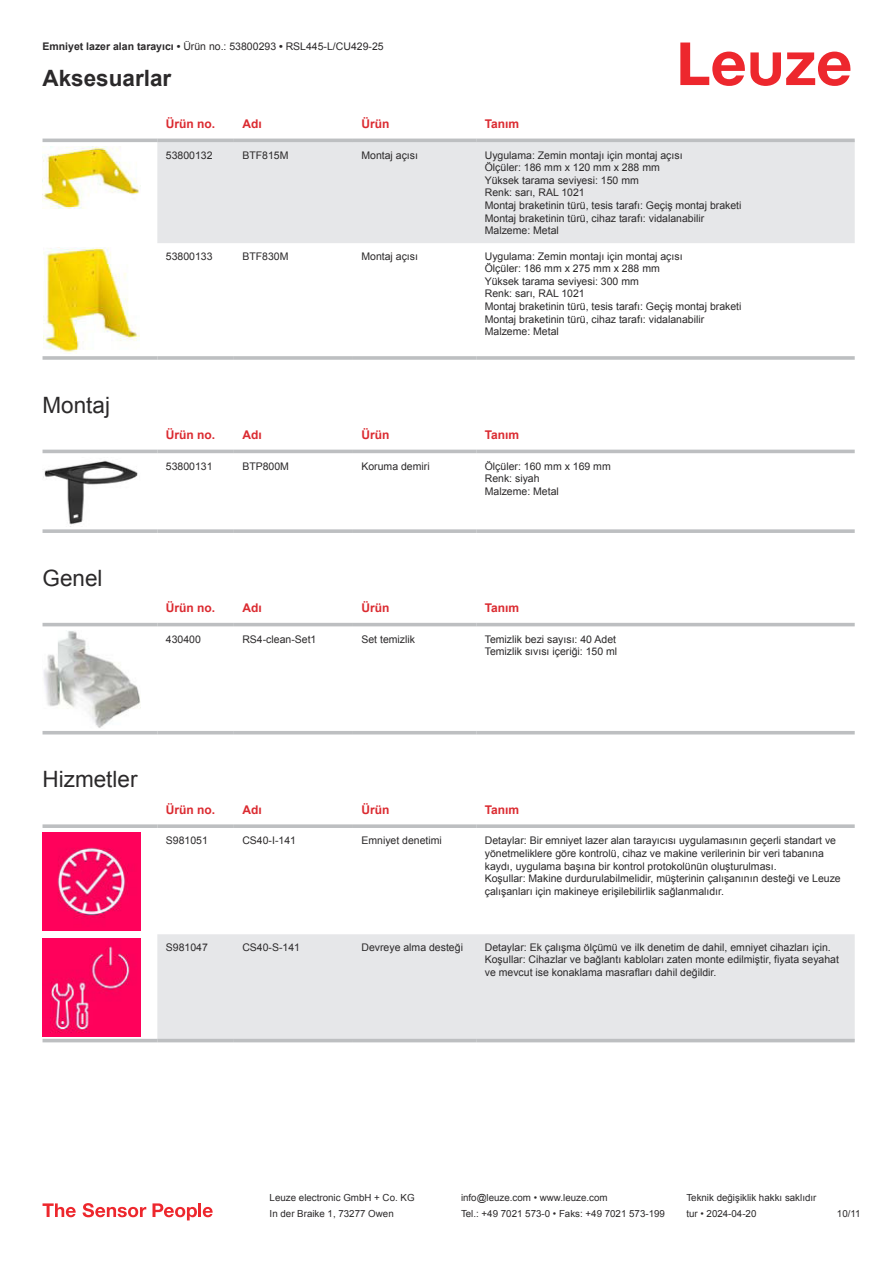
<style>
.page{position:relative;width:893px;height:1263px;background:#fff}
.page>*{position:absolute;margin:0;border:0;box-sizing:border-box;transform-origin:0 0}
.t1{font:22.5px "Arial";color:#2b292a}
.t2{font:700 22.5px "Arial";color:#2b292a}
.t3{font:700 12px "Arial";color:#db2a30}
.t4{font:10.5px/12.6px "Arial";color:#2b292a}
.t5{font:9.75px "Arial";color:#2b292a}
.s1{font-weight:700}
</style>
<div class="page">
<svg style="left:680px;top:43px;width:170px;height:43px"></svg>
<svg style="left:43px;top:138px;width:812px;height:49px"></svg>
<div style="left:157px;top:142px;width:698px;height:101px;background:#e6e7e9"></div>
<hr style="left:43px;top:139px;width:114px;height:3px;background:#bdbfc1">
<hr style="left:157px;top:139px;width:77px;height:3px;background:#bdbfc1">
<hr style="left:234px;top:139px;width:119px;height:3px;background:#bdbfc1">
<hr style="left:353px;top:139px;width:123px;height:3px;background:#bdbfc1">
<hr style="left:476px;top:139px;width:379px;height:3px;background:#bdbfc1">
<hr style="left:43px;top:356px;width:114px;height:4px;background:#bdbfc1">
<hr style="left:157px;top:356px;width:77px;height:4px;background:#c8cacb">
<hr style="left:234px;top:356px;width:119px;height:4px;background:#c3c5c6">
<hr style="left:353px;top:356px;width:123px;height:4px;background:#bdbfc1">
<hr style="left:476px;top:356px;width:379px;height:4px;background:#c8cacb">
<img style="left:43px;top:146px;width:97px;height:63px">
<img style="left:43px;top:247px;width:97px;height:107px">
<svg style="left:43px;top:449px;width:812px;height:5px;fill:#efefef"></svg>
<hr style="left:43px;top:450px;width:114px;height:3px;background:#bdbfc1">
<hr style="left:157px;top:450px;width:77px;height:3px;background:#bdbfc1">
<hr style="left:234px;top:450px;width:119px;height:3px;background:#bdbfc1">
<hr style="left:353px;top:450px;width:123px;height:3px;background:#bdbfc1">
<hr style="left:476px;top:450px;width:379px;height:3px;background:#bdbfc1">
<svg style="left:43px;top:529px;width:114px;height:4px"></svg>
<svg style="left:157px;top:529px;width:77px;height:4px"></svg>
<svg style="left:234px;top:529px;width:119px;height:4px"></svg>
<svg style="left:353px;top:529px;width:123px;height:4px"></svg>
<svg style="left:476px;top:529px;width:379px;height:4px;background:#c3c5c7"></svg>
<img style="left:43px;top:460px;width:95px;height:67px">
<svg style="left:43px;top:622px;width:812px;height:113px"></svg>
<hr style="left:43px;top:623px;width:114px;height:3px;background:#bdbfc1">
<hr style="left:157px;top:623px;width:77px;height:3px;background:#bdbfc1">
<hr style="left:234px;top:623px;width:119px;height:3px;background:#bdbfc1">
<hr style="left:353px;top:623px;width:123px;height:3px;background:#bdbfc1">
<hr style="left:476px;top:623px;width:379px;height:3px;background:#bdbfc1">
<hr style="left:43px;top:731px;width:114px;height:3px;background:#bdbfc1">
<hr style="left:157px;top:731px;width:77px;height:3px;background:#bdbfc1">
<hr style="left:234px;top:731px;width:119px;height:3px;background:#bdbfc1">
<hr style="left:353px;top:731px;width:123px;height:3px;background:#bdbfc1">
<hr style="left:476px;top:731px;width:379px;height:3px;background:#bdbfc1">
<img style="left:43px;top:631px;width:97px;height:97px">
<svg style="left:43px;top:832px;width:812px;height:211px"></svg>
<div style="left:157px;top:934px;width:698px;height:105px;background:#e6e7e9"></div>
<svg style="left:43px;top:824px;width:114px;height:4px"></svg>
<svg style="left:157px;top:824px;width:77px;height:4px"></svg>
<svg style="left:234px;top:824px;width:119px;height:4px"></svg>
<svg style="left:353px;top:824px;width:123px;height:4px"></svg>
<svg style="left:476px;top:824px;width:379px;height:4px;background:#c3c5c7"></svg>
<hr style="left:43px;top:1039px;width:114px;height:3px;background:#bdbfc1">
<hr style="left:157px;top:1039px;width:77px;height:3px;background:#bdbfc1">
<hr style="left:234px;top:1039px;width:119px;height:3px;background:#bdbfc1">
<hr style="left:353px;top:1039px;width:123px;height:3px;background:#bdbfc1">
<hr style="left:476px;top:1039px;width:379px;height:3px;background:#bdbfc1">
<img style="left:43px;top:832px;width:97px;height:98px">
<img style="left:43px;top:938px;width:97px;height:98px">
<svg style="left:43px;top:1203px;width:33px;height:14px"></svg>
<svg style="left:83px;top:1203px;width:63px;height:14px"></svg>
<svg style="left:153px;top:1203px;width:44px;height:17px"></svg>
<hr style="left:198px;top:1203px;width:3px;height:14px;background:#ed272d">
<svg style="left:203px;top:1207px;width:10px;height:10px"></svg>
<p class="t4" style="left:43px;top:41px;width:343px"><span class="s1">Emniyet lazer alan tarayıcı •</span> Ürün no.: 53800293 <span class="s1">•</span> RSL445-L/CU429-25</p>
<h1 class="t2" style="left:43px;top:70px;width:130px">Aksesuarlar</h1>
<p class="t3" style="left:166px;top:115px;width:51px">Ürün no.</p>
<p class="t3" style="left:242px;top:115px;width:21px">Adı</p>
<p class="t3" style="left:361px;top:119px;width:29px">Ürün</p>
<p class="t3" style="left:485px;top:115px;width:36px">Tanım</p>
<p class="t4" style="left:166px;top:150px;width:48px">53800132</p>
<p class="t4" style="left:242px;top:148px;width:48px">BTF815M</p>
<p class="t4" style="left:361px;top:148px;width:58px">Montaj açısı</p>
<p class="t4" style="left:485px;top:148px;width:258px">Uygulama: Zemin montajı için montaj açısı<br>Ölçüler: 186 mm x 120 mm x 288 mm<br>Yüksek tarama seviyesi: 150 mm<br>Renk: sarı, RAL 1021<br>Montaj braketinin türü, tesis tarafı: Geçiş montaj braketi Montaj braketinin türü, cihaz tarafı: vidalanabilir Malzeme: Metal</p>
<p class="t4" style="left:166px;top:251px;width:48px">53800133</p>
<p class="t4" style="left:242px;top:249px;width:48px">BTF830M</p>
<p class="t4" style="left:361px;top:249px;width:58px">Montaj açısı</p>
<p class="t4" style="left:485px;top:249px;width:258px">Uygulama: Zemin montajı için montaj açısı<br>Ölçüler: 186 mm x 275 mm x 288 mm<br>Yüksek tarama seviyesi: 300 mm<br>Renk: sarı, RAL 1021<br>Montaj braketinin türü, tesis tarafı: Geçiş montaj braketi Montaj braketinin türü, cihaz tarafı: vidalanabilir Malzeme: Metal</p>
<h1 class="t1" style="left:43px;top:389px;width:69px">Montaj</h1>
<h1 class="t1" style="left:43px;top:562px;width:62px">Genel</h1>
<p class="t3" style="left:166px;top:426px;width:51px">Ürün no.</p>
<p class="t3" style="left:242px;top:426px;width:21px">Adı</p>
<p class="t3" style="left:361px;top:430px;width:29px">Ürün</p>
<p class="t3" style="left:485px;top:426px;width:36px">Tanım</p>
<p class="t4" style="left:166px;top:461px;width:48px">53800131</p>
<p class="t4" style="left:242px;top:460px;width:48px">BTP800M</p>
<p class="t4" style="left:361px;top:460px;width:70px">Koruma demiri</p>
<p class="t4" style="left:485px;top:460px;width:128px">Ölçüler: 160 mm x 169 mm<br>Renk: siyah<br>Malzeme: Metal</p>
<p class="t3" style="left:166px;top:599px;width:51px">Ürün no.</p>
<p class="t3" style="left:242px;top:599px;width:21px">Adı</p>
<p class="t3" style="left:361px;top:603px;width:29px">Ürün</p>
<p class="t3" style="left:485px;top:599px;width:36px">Tanım</p>
<p class="t4" style="left:166px;top:634px;width:37px">430400</p>
<p class="t4" style="left:242px;top:633px;width:76px">RS4-clean-Set1</p>
<p class="t4" style="left:361px;top:633px;width:55px">Set temizlik</p>
<p class="t4" style="left:485px;top:633px;width:134px">Temizlik bezi sayısı: 40 Adet<br>Temizlik sıvısı içeriği: 150 ml</p>
<h1 class="t1" style="left:43px;top:764px;width:96px">Hizmetler</h1>
<p class="t3" style="left:166px;top:801px;width:51px">Ürün no.</p>
<p class="t3" style="left:242px;top:801px;width:21px">Adı</p>
<p class="t3" style="left:361px;top:805px;width:29px">Ürün</p>
<p class="t3" style="left:485px;top:801px;width:36px">Tanım</p>
<p class="t4" style="left:166px;top:835px;width:44px">S981051</p>
<p class="t4" style="left:242px;top:835px;width:55px">CS40-I-141</p>
<p class="t4" style="left:361px;top:834px;width:82px">Emniyet denetimi</p>
<p class="t4" style="left:485px;top:834px;width:358px">Detaylar: Bir emniyet lazer alan tarayıcısı uygulamasının geçerli standart ve yönetmeliklere göre kontrolü, cihaz ve makine verilerinin bir veri tabanına kaydı, uygulama başına bir kontrol protokolünün oluşturulması.<br>Koşullar: Makine durdurulabilmelidir, müşterinin çalışanının desteği ve Leuze çalışanları için makineye erişilebilirlik sağlanmalıdır.</p>
<p class="t4" style="left:166px;top:942px;width:44px">S981047</p>
<p class="t4" style="left:242px;top:942px;width:59px">CS40-S-141</p>
<p class="t4" style="left:361px;top:941px;width:103px">Devreye alma desteği</p>
<p class="t4" style="left:485px;top:941px;width:356px">Detaylar: Ek çalışma ölçümü ve ilk denetim de dahil, emniyet cihazları için.<br>Koşullar: Cihazlar ve bağlantı kabloları zaten monte edilmiştir, fiyata seyahat ve mevcut ise konaklama masrafları dahil değildir.</p>
<p class="t5" style="left:270px;top:1191px;width:146px">Leuze electronic GmbH + Co. KG</p>
<p class="t5" style="left:461px;top:1191px;width:148px">info@leuze.com • www.leuze.com</p>
<p class="t5" style="left:686px;top:1191px;width:132px">Teknik değişiklik hakkı saklıdır</p>
<p class="t5" style="left:270px;top:1207px;width:126px">In der Braike 1, 73277 Owen</p>
<p class="t5" style="left:461px;top:1207px;width:205px">Tel.: +49 7021 573-0 • Faks: +49 7021 573-199</p>
<p class="t5" style="left:686px;top:1207px;width:72px">tur • 2024-04-20</p>
<p class="t5" style="left:837px;top:1210px;width:25px">10 /11</p>
</div>
